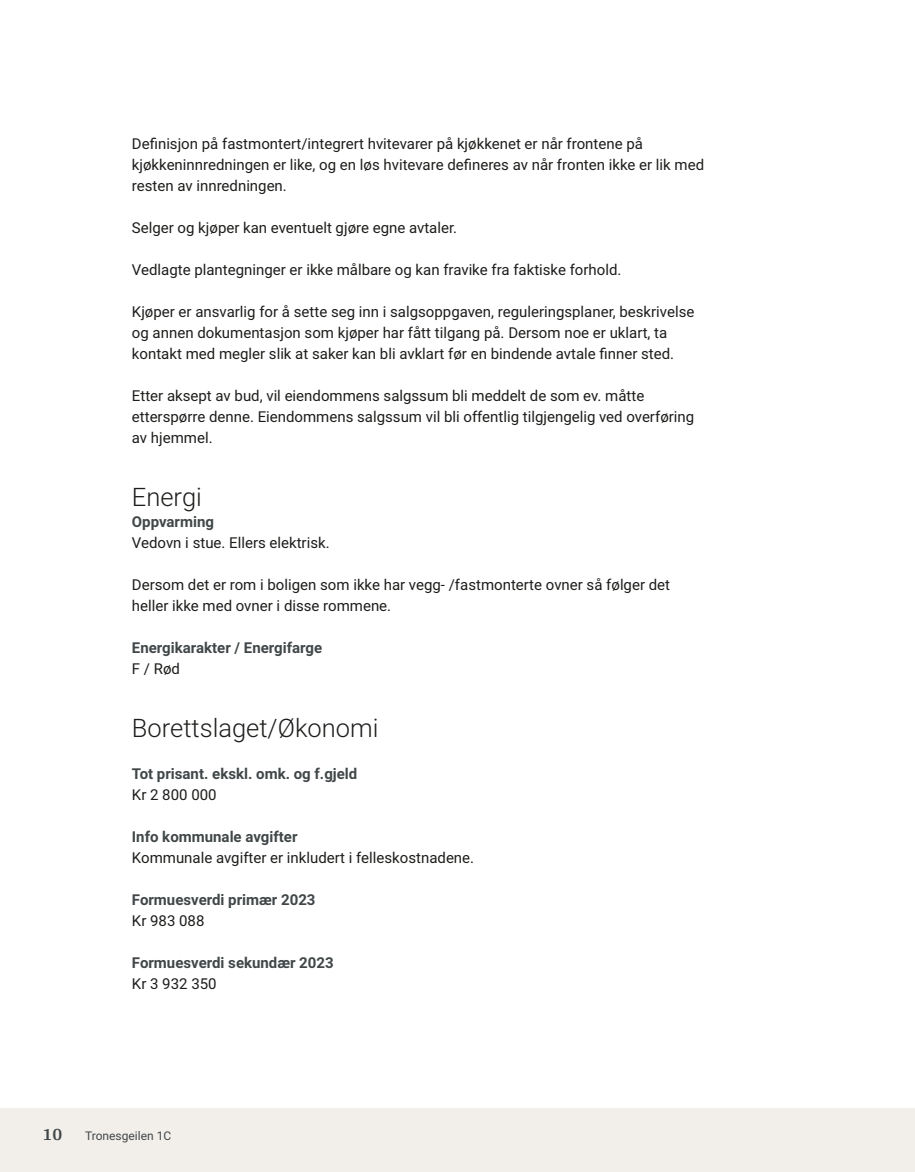
<style>
.page{position:relative;width:915px;height:1172px;background:#fff}
.page>*{position:absolute;margin:0;border:0;box-sizing:border-box;transform-origin:0 0}
.t1{font:300 25.5px "Roboto Vitec";color:#1d1d1b}
.t2{font:700 18px "Arya";color:#414749}
.t3{font:15px/21px "Roboto Vitec";color:#1d1d1b}
.t4{font:700 15px "Roboto Vitec";color:#414749}
.t5{font:12px "Roboto Vitec";color:#414749}
</style>
<div class="page">
<div style="left:0;top:1108px;width:914px;height:64px;background:#f2eeea"></div>
<p class="t3" style="left:132px;top:132px;width:573px">Definisjon på fastmontert/ integrert hvitevarer på kjøkkenet er når frontene på kjøkkeninnredningen er like, og en løs hvitevare defineres av når fronten ikke er lik med resten av innredningen.</p>
<p class="t3" style="left:132px;top:216px;width:326px">Selger og kjøper kan eventuelt gjøre egne avtaler.</p>
<p class="t3" style="left:132px;top:258px;width:491px">Vedlagte plantegninger er ikke målbare og kan fravike fra faktiske forhold.</p>
<p class="t3" style="left:132px;top:300px;width:563px">Kjøper er ansvarlig for å sette seg inn i salgsoppgaven, reguleringsplaner, beskrivelse og annen dokumentasjon som kjøper har fått tilgang på. Dersom noe er uklart, ta kontakt med megler slik at saker kan bli avklart før en bindende avtale finner sted.</p>
<p class="t3" style="left:132px;top:384px;width:563px">Etter aksept av bud, vil eiendommens salgssum bli meddelt de som ev. måtte etterspørre denne. Eiendommens salgssum vil bli offentlig tilgjengelig ved overføring av hjemmel.</p>
<h1 class="t1" style="left:132px;top:479px;width:71px">Energi</h1>
<p class="t4" style="left:132px;top:511px;width:84px">Oppvarming</p>
<p class="t3" style="left:132px;top:531px;width:199px">Vedovn i stue. Ellers elektrisk.</p>
<p class="t3" style="left:132px;top:573px;width:539px">Dersom det er rom i boligen som ikke har vegg‑ / fastmonterte ovner så følger det heller ikke med ovner i disse rommene.</p>
<p class="t4" style="left:132px;top:637px;width:192px">Energikarakter / Energifarge</p>
<p class="t3" style="left:132px;top:657px;width:50px">F / Rød</p>
<h1 class="t1" style="left:132px;top:710px;width:248px">Borettslaget/ Økonomi</h1>
<p class="t4" style="left:132px;top:763px;width:227px">Tot prisant. ekskl. omk. og f.gjeld</p>
<p class="t3" style="left:132px;top:783px;width:86px">Kr 2 800 000</p>
<p class="t4" style="left:132px;top:826px;width:167px">Info kommunale avgifter</p>
<p class="t3" style="left:132px;top:846px;width:343px">Kommunale avgifter er inkludert i felleskostnadene.</p>
<p class="t4" style="left:132px;top:889px;width:185px">Formuesverdi primær 2023</p>
<p class="t3" style="left:132px;top:909px;width:74px">Kr 983 088</p>
<p class="t4" style="left:132px;top:952px;width:203px">Formuesverdi sekundær 2023</p>
<p class="t3" style="left:132px;top:972px;width:86px">Kr 3 932 350</p>
<p class="t2" style="left:43px;top:1123px;width:21px">10</p>
<p class="t5" style="left:85px;top:1127px;width:88px">Tronesgeilen 1C</p>
</div>
